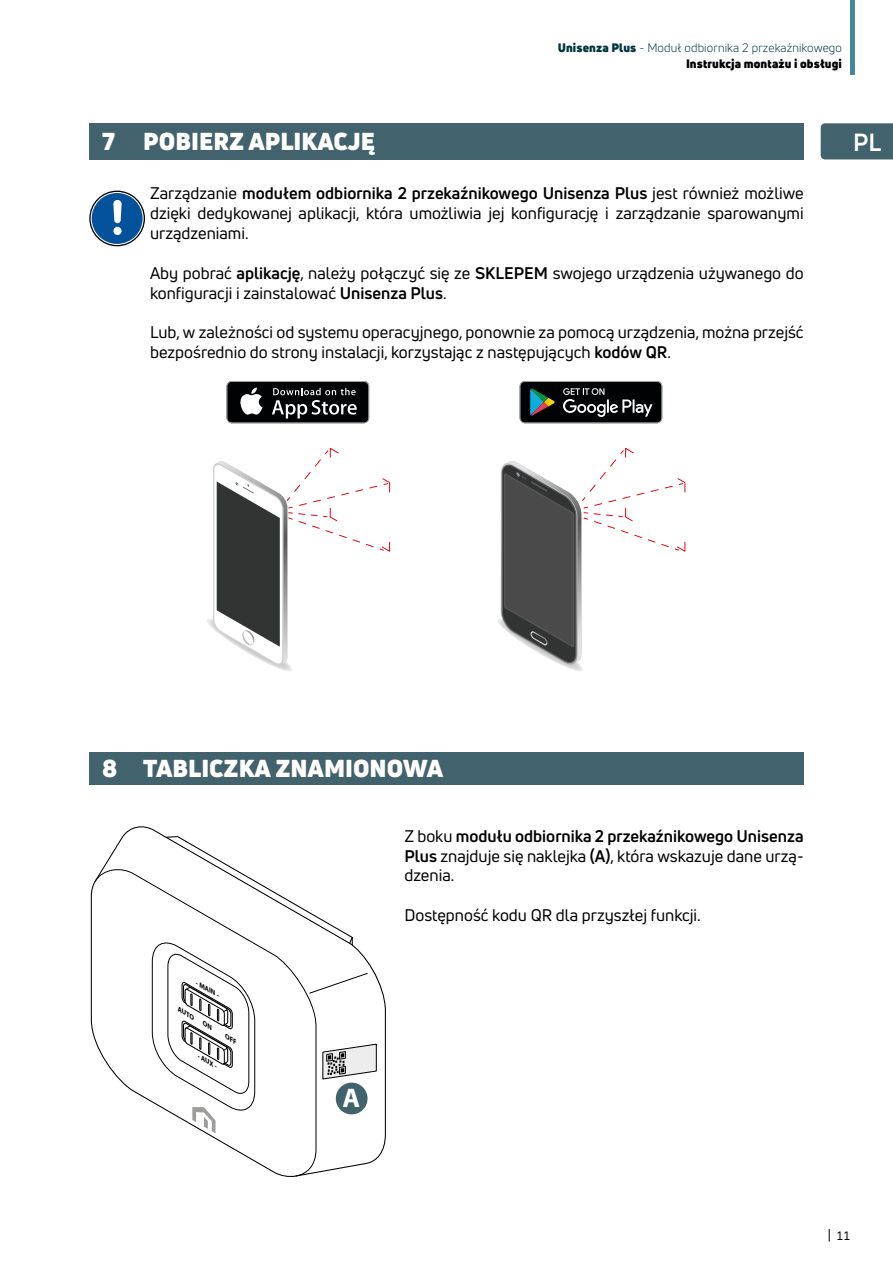
<style>
.page{position:relative;width:893px;height:1263px;background:#fff}
.page>*{position:absolute;margin:0;border:0;box-sizing:border-box;transform-origin:0 0}
.t1{font:700 27px "Myriad Pro";color:#fff}
.t2{font:700 24.3px "Uni Neue";color:#fff}
.t3{font:900 24px "Uni Neue";color:#fff}
.t4{font:16.5px/19.8px "Uni Neue";color:#000;text-align:justify}
.t5{font:12px/16.5px "Uni Neue";letter-spacing:.01em;color:#00353e;text-align:right}
.t6{font:12px "Uni Neue";color:#000}
.t7{font:italic 700 6.45px "Myriad Pro";color:#000;scale:1.15 1}
.s1{font-weight:900}
.s2{font-weight:900;color:#000}
.s3{font-weight:700}
</style>
<div class="page">
<svg style="left:829px;top:1229px;width:1px;height:13px"></svg>
<div style="left:850px;top:0;width:5px;height:74px;background:#458998"></div>
<div style="left:821px;top:123px;width:72px;height:36px;background:#42636d"></div>
<div style="left:89px;top:123px;width:715px;height:36px;background:#42636d"></div>
<svg style="left:89px;top:191px;width:56px;height:55px"></svg>
<div style="left:91px;top:192px;width:52px;height:52px;background:#04519c;border-radius:50%"></div>
<div style="left:91px;top:192px;width:53px;height:53px;border:1px solid #fff;border-radius:50%"></div>
<div style="left:113px;top:227px;width:9px;height:8px;background:#fff;border-radius:50%"></div>
<svg style="left:113px;top:200px;width:9px;height:23px"></svg>
<svg style="left:207px;top:448px;width:184px;height:223px"></svg>
<svg style="left:227px;top:381px;width:142px;height:42px"></svg>
<svg style="left:497px;top:448px;width:189px;height:223px"></svg>
<svg style="left:520px;top:381px;width:142px;height:42px"></svg>
<div style="left:89px;top:753px;width:715px;height:32px;background:#42636d"></div>
<svg style="left:90px;top:826px;width:296px;height:351px"></svg>
<svg style="left:95px;top:866px;width:221px;height:310px"></svg>
<svg style="left:123px;top:835px;width:254px;height:334px"></svg>
<p class="t5" style="left:558px;top:39px;width:286px"><span class="s1">Unisenza Plus</span> - Moduł odbiornika 2 przekaźnikowego<br><span class="s2">Instrukcja montażu i obsługi</span></p>
<h3 class="t3" style="left:102px;top:125px;width:275px">7 POBIERZ APLIKACJĘ</h3>
<p class="t4" style="left:150px;top:183px;width:655px">Zarządzanie <span class="s3">modułem odbiornika 2 przekaźnikowego Unisenza Plus</span> jest również możliwe dzięki dedykowanej aplikacji, która umożliwia jej konfigurację i zarządzanie sparowanymi urządzeniami.</p>
<p class="t4" style="left:150px;top:263px;width:655px">Aby pobrać <span class="s3">aplikację</span>, należy połączyć się ze <span class="s3">SKLEPEM</span> swojego urządzenia używanego do konfiguracji i zainstalować <span class="s3">Unisenza Plus</span>.</p>
<p class="t4" style="left:150px;top:322px;width:655px">Lub, w zależności od systemu operacyjnego, ponownie za pomocą urządzenia, można przejść bezpośrednio do strony instalacji, korzystając z następujących <span class="s3">kodów QR</span>.</p>
<h2 class="t2" style="left:853px;top:127px;width:29px">PL</h2>
<h3 class="t3" style="left:102px;top:752px;width:343px">8 TABLICZKA ZNAMIONOWA</h3>
<p class="t7" style="left:199px;top:979px;width:24px;rotate:30deg">- MAIN -</p>
<p class="t7" style="left:181px;top:1005px;width:18px;rotate:30deg">AUTO</p>
<p class="t7" style="left:201px;top:1052px;width:21px;rotate:30deg">- AUX -</p>
<p class="t4" style="left:404px;top:826px;width:401px">Z boku <span class="s3">modułu odbiornika 2 przekaźnikowego Unisenza Plus</span> znajduje się naklejka <span class="s3">(A)</span>, która wskazuje dane urzą&shy;dzenia.</p>
<p class="t4" style="left:404px;top:905px;width:298px">Dostępność kodu QR dla przyszłej funkcji.</p>
<h1 class="t1" style="left:342px;top:1080px;width:19px">A</h1>
<p class="t6" style="left:836px;top:1228px;width:15px">11</p>
</div>
